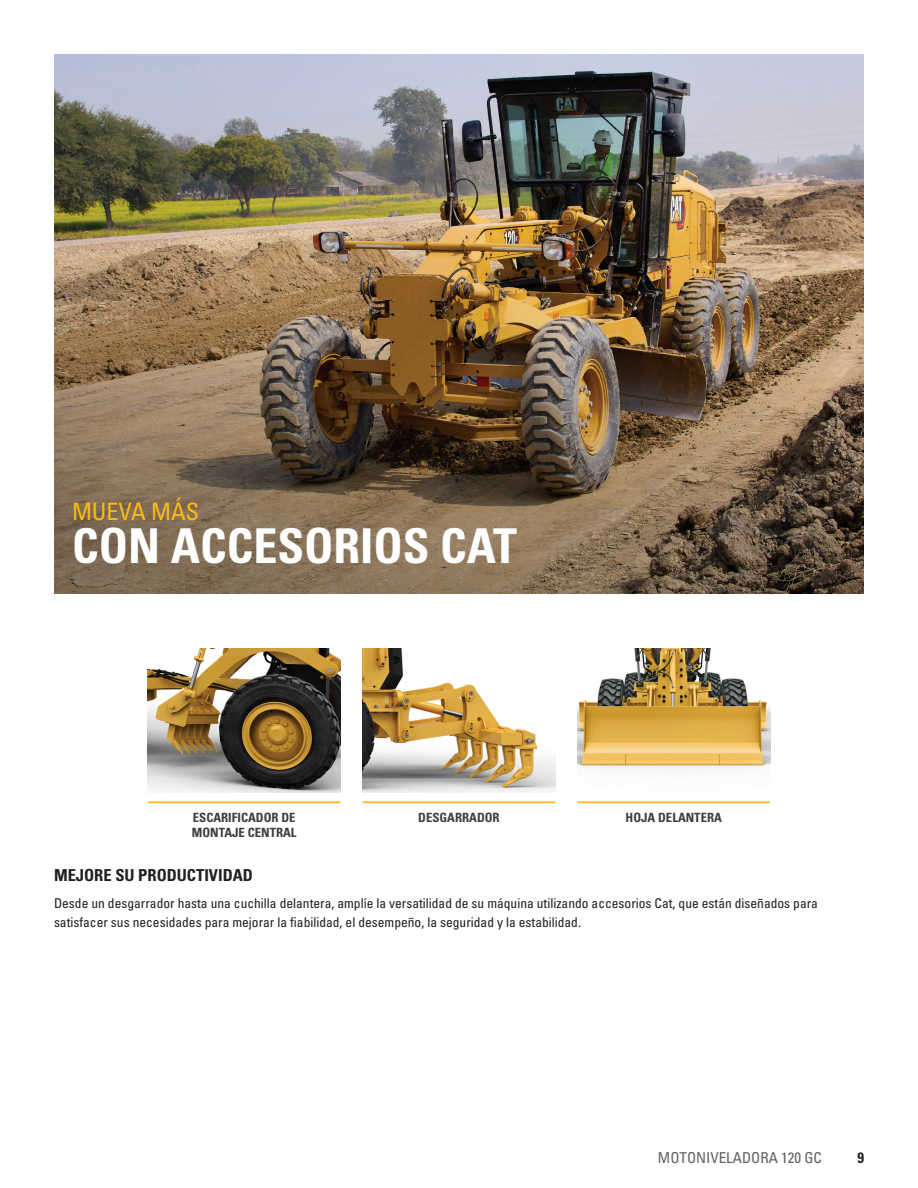
<style>
.page{position:relative;width:918px;height:1188px;background:#fff}
.page>*{position:absolute;margin:0;border:0;box-sizing:border-box;transform-origin:0 0}
.t1{font:48px "Univers LTCYR 67 Bold Cond";color:#fff}
.t2{font:condensed 24px "Univers LTCYR 57";color:#fcba13}
.t3{font:16.5px "Univers LTCYR 67 Bold Cond";color:#231f20}
.t4{font:condensed 15px "Univers LTCYR 57";color:#5d6163}
.t5{font:15px "Univers LTCYR 67 Bold Cond";color:#231f20}
.t6{font:condensed 13.5px/19.5px "Univers LTCYR 57";color:#231f20}
.t7{font:12.75px/15px "Univers LTCYR 67 Bold Cond";color:#3e3e3f}
</style>
<div class="page">
<img style="left:54px;top:54px;width:810px;height:540px">
<hr style="left:148px;top:801px;width:193px;height:2px;background:#fcba13">
<img style="left:148px;top:649px;width:193px;height:144px">
<hr style="left:363px;top:801px;width:192px;height:2px;background:#fcba13">
<img style="left:363px;top:649px;width:192px;height:144px">
<hr style="left:577px;top:801px;width:193px;height:2px;background:#fcba13">
<img style="left:577px;top:649px;width:193px;height:124px">
<h2 class="t2" style="left:72px;top:496px;width:129px">MUEVA MÁS</h2>
<h1 class="t1" style="left:72px;top:517px;width:447px">CON ACCESORIOS CAT</h1>
<p class="t7" style="left:192px;top:810px;width:106px">ESCARIFICADOR DE<br>MONTAJE CENTRAL</p>
<p class="t7" style="left:418px;top:810px;width:83px">DESGARRADOR</p>
<p class="t7" style="left:626px;top:810px;width:98px">HOJA DELANTERA</p>
<p class="t3" style="left:54px;top:865px;width:200px">MEJORE SU PRODUCTIVIDAD</p>
<p class="t6" style="left:54px;top:893px;width:766px">Desde un desgarrador hasta una cuchilla delantera, amplíe la versatilidad de su máquina utilizando accesorios Cat, que están diseñados para satisfacer sus necesidades para mejorar la fiabilidad, el desempeño, la seguridad y la estabilidad.</p>
<p class="t4" style="left:658px;top:1148px;width:166px">MOTONIVELADORA 120 GC</p>
<p class="t5" style="left:857px;top:1148px;width:8px">9</p>
</div>
